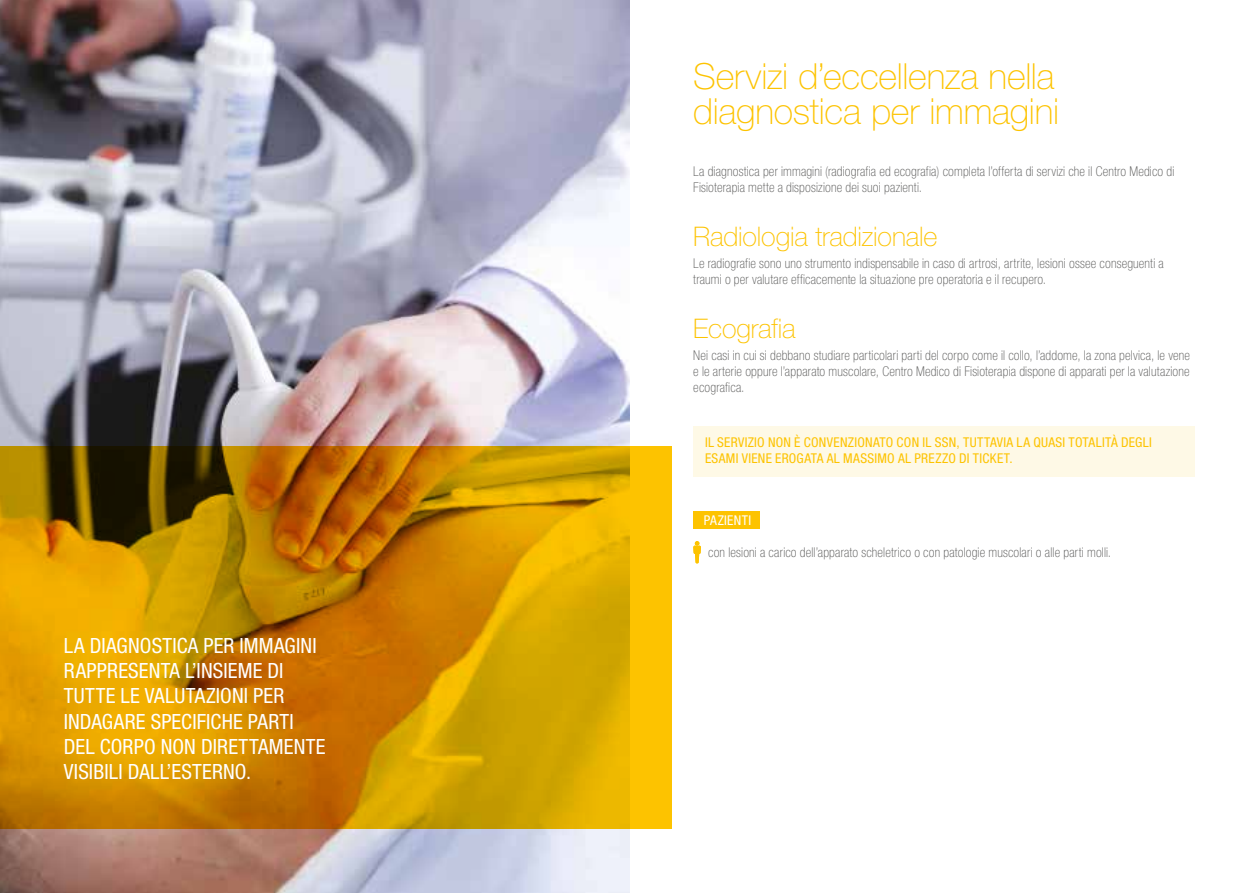
<style>
.page{position:relative;width:1259px;height:893px;background:#fff}
.page>*{position:absolute;margin:0;border:0;box-sizing:border-box;transform-origin:0 0}
.t1{font:100 36px/34.5px "Helvetica Neue LT Pro";letter-spacing:-.01em;color:#fdc300}
.t2{font:100 27px "Helvetica Neue LT Pro";letter-spacing:-.005em;color:#fdc300}
.t3{font:condensed 21px/25.2px "Helvetica Neue LT Pro";letter-spacing:.01em;color:#fff}
.t4{font:100 condensed 13.5px/16.2px "Helvetica Neue LT Pro";letter-spacing:.015em;color:#575756}
.t5{font:condensed 13.5px/16.2px "Helvetica Neue LT Pro";letter-spacing:.02em;color:#fdc300}
.t6{font:condensed 13.5px "Helvetica Neue LT Pro";letter-spacing:.02em;color:#fff}
</style>
<div class="page">
<img style="left:0;top:0;width:629px;height:893px">
<svg style="left:0;top:446px;width:672px;height:383px;background:#c98b00"></svg>
<div style="left:693px;top:426px;width:502px;height:51px;background:#fef9e6"></div>
<div style="left:693px;top:511px;width:67px;height:17px;background:#fdc300"></div>
<svg style="left:693px;top:541px;width:8px;height:22px"></svg>
<h3 class="t3" style="left:64px;top:633px;width:263px">LA DIAGNOSTICA PER IMMAGINI<br>RAPPRESENTA L’INSIEME DI<br>TUTTE LE VALUTAZIONI PER<br>INDAGARE SPECIFICHE PARTI<br>DEL CORPO NON DIRETTAMENTE<br>VISIBILI DALL’ESTERNO.</h3>
<h1 class="t1" style="left:693px;top:59px;width:367px">Servizi d’eccellenza nella diagnostica per immagini</h1>
<p class="t4" style="left:693px;top:164px;width:483px">La diagnostica per immagini (radiografia ed ecografia) completa l’offerta di servizi che il Centro Medico di<br>Fisioterapia mette a disposizione dei suoi pazienti.</p>
<h2 class="t2" style="left:693px;top:221px;width:246px">Radiologia tradizionale</h2>
<p class="t4" style="left:693px;top:256px;width:472px">Le radiografie sono uno strumento indispensabile in caso di artrosi, artrite, lesioni ossee conseguenti a traumi o per valutare efficacemente la situazione pre operatoria e il recupero.</p>
<h2 class="t2" style="left:693px;top:312px;width:104px">Ecografia</h2>
<p class="t4" style="left:693px;top:348px;width:498px;text-align:justify">Nei casi in cui si debbano studiare particolari parti del corpo come il collo, l’addome, la zona pelvica, le vene e le arterie oppure l’apparato muscolare, Centro Medico di Fisioterapia dispone di apparati per la valutazione ecografica.</p>
<p class="t5" style="left:705px;top:434px;width:448px">IL SERVIZIO NON È CONVENZIONATO CON IL SSN, TUTTAVIA LA QUASI TOTALITÀ DEGLI<br>ESAMI VIENE EROGATA AL MASSIMO AL PREZZO DI TICKET.</p>
<p class="t6" style="left:704px;top:512px;width:49px">PAZIENTI</p>
<p class="t4" style="left:708px;top:545px;width:404px">con lesioni a carico dell’apparato scheletrico o con patologie muscolari o alle parti molli.</p>
</div>
